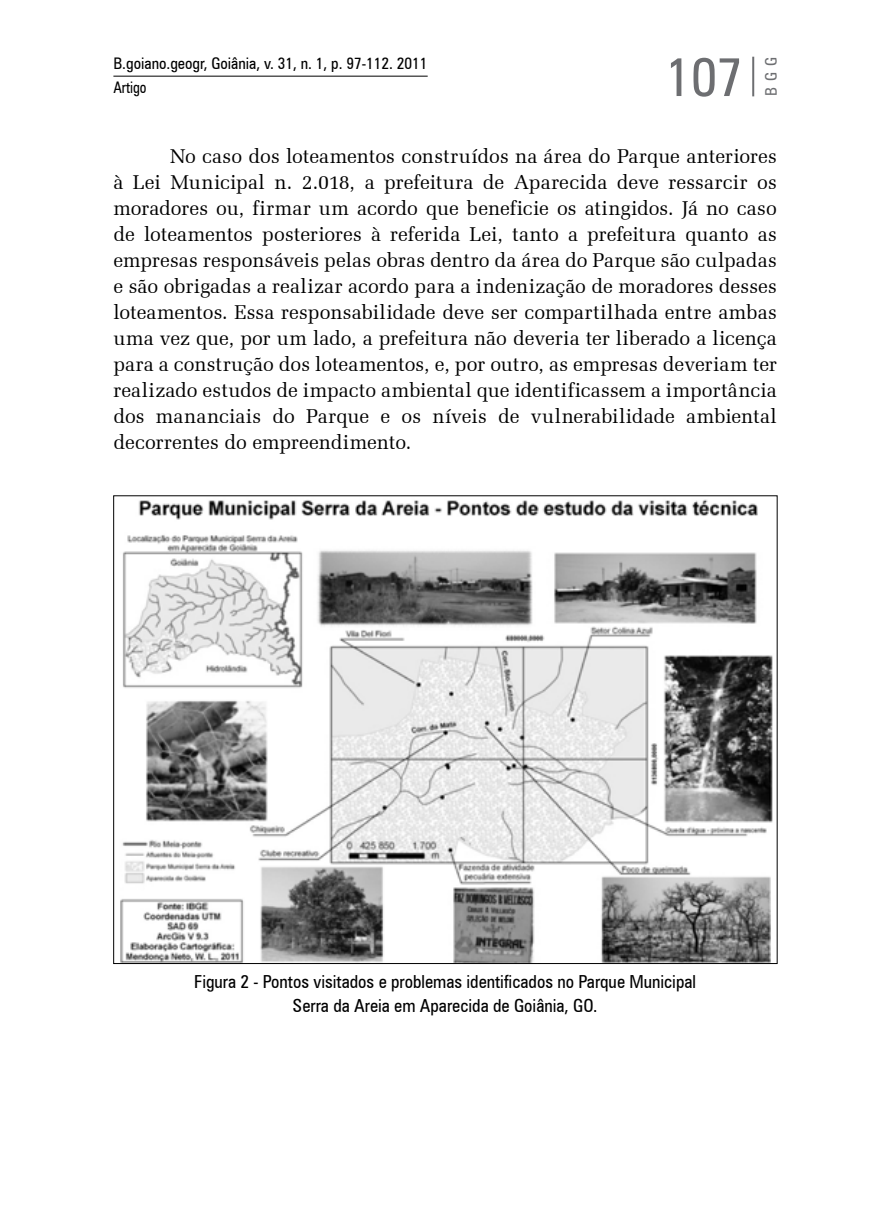
<style>
.page{position:relative;width:879px;height:1219px;background:#fff}
.page>*{position:absolute;margin:0;border:0;box-sizing:border-box;transform-origin:0 0}
.t1{font:condensed 54px "Zurich BT";color:#6d6e71}
.t2{font:20px/26px "Zapf Elliptical 711 BT";letter-spacing:-.005em;color:#000;text-align:justify}
.t3{font:condensed 18px/24px "Zurich BT";color:#000;text-align:center}
.t4{font:condensed 16px/24px "Zurich BT";color:#000}
.t5{font:condensed 16px "Zurich BT";color:#6d6e71}
</style>
<div class="page">
<hr style="left:113px;top:76px;width:315px;height:1px;background:#000">
<hr style="left:752px;top:57px;width:2px;height:39px;background:#6d6e71">
<img style="left:120px;top:499px;width:653px;height:463px">
<p class="t4" style="left:113px;top:51px;width:316px">B.goiano.geogr, Goiânia, v. 31, n. 1, p. 97-112. 2011<br>Artigo</p>
<p class="t5" style="left:761px;top:96px;width:41px;rotate:-90deg">BGG</p>
<h1 class="t1" style="left:665px;top:44px;width:79px">107</h1>
<p class="t2" style="left:113px;top:143px;width:665px;text-indent:57px">No caso dos loteamentos construídos na área do Parque anteriores à Lei Municipal n. 2.018, a prefeitura de Aparecida deve ressarcir os moradores ou, firmar um acordo que beneficie os atingidos. Já no caso de loteamentos posteriores à referida Lei, tanto a prefeitura quanto as empresas responsáveis pelas obras dentro da área do Parque são culpadas e são obrigadas a realizar acordo para a indenização de moradores desses loteamentos. Essa responsabilidade deve ser compartilhada entre ambas uma vez que, por um lado, a prefeitura não deveria ter liberado a licença para a construção dos loteamentos, e, por outro, as empresas deveriam ter realizado estudos de impacto ambiental que identificassem a importância dos mananciais do Parque e os níveis de vulnerabilidade ambiental decorrentes do empreendimento.</p>
<p class="t3" style="left:194px;top:969px;width:503px">Figura 2 - Pontos visitados e problemas identificados no Parque Municipal<br>Serra da Areia em Aparecida de Goiânia, GO.</p>
</div>
